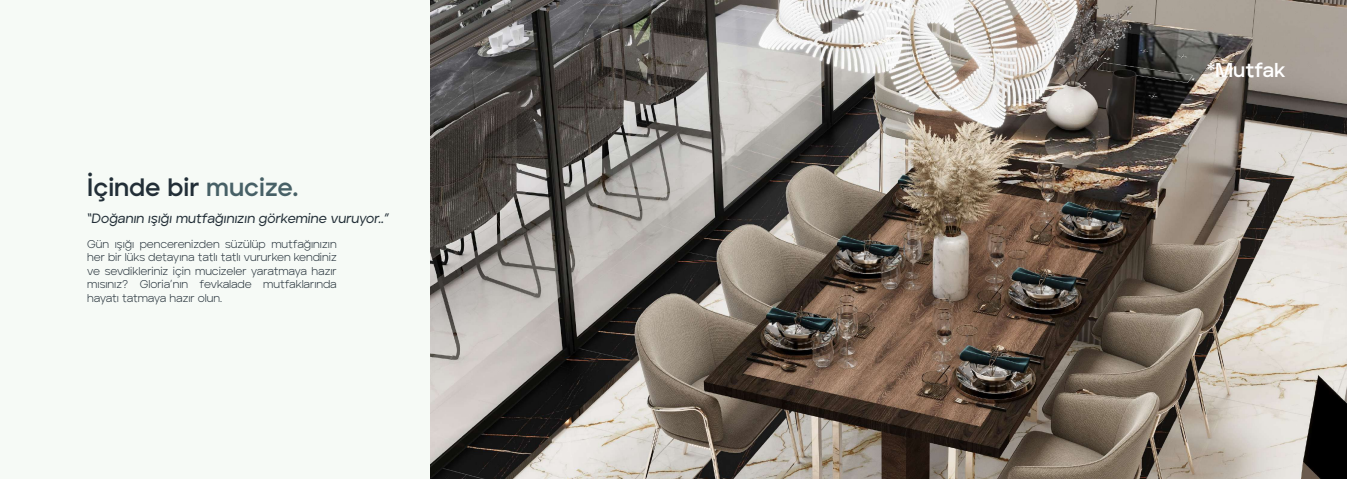
<style>
.page{position:relative;width:1347px;height:479px;background:#fff}
.page>*{position:absolute;margin:0;border:0;box-sizing:border-box;transform-origin:0 0}
.t1{font:700 25px "Aventa";color:#222e37}
.t2{font:700 20px "Aventa";color:#fff}
.t3{font:italic 500 13.38px "Aventa";color:#222e37}
.t4{font:300 11.25px/13.5px "Aventa";letter-spacing:-.005em;color:#222e37;text-align:justify}
.s1{color:#476066}
</style>
<div class="page">
<div style="left:0;top:0;width:431px;height:478px;background:#f6faf6"></div>
<img style="left:431px;top:0;width:915px;height:478px">
<h1 class="t1" style="left:87px;top:172px;width:212px">İçinde bir <span class="s1">mucize.</span></h1>
<p class="t3" style="left:87px;top:210px;width:303px">“Doğanın ışığı mutfağınızın görkemine vuruyor..”</p>
<p class="t4" style="left:87px;top:236px;width:251px">Gün ışığı pencerenizden süzülüp mutfağınızın her bir lüks detayına tatlı tatlı vururken kendiniz ve sevdikleriniz için mucizeler yaratmaya hazır mısınız? Gloria’nın fevkalade mutfaklarında hayatı tatmaya hazır olun.</p>
<h2 class="t2" style="left:1206px;top:57px;width:81px">*Mutfak</h2>
</div>
